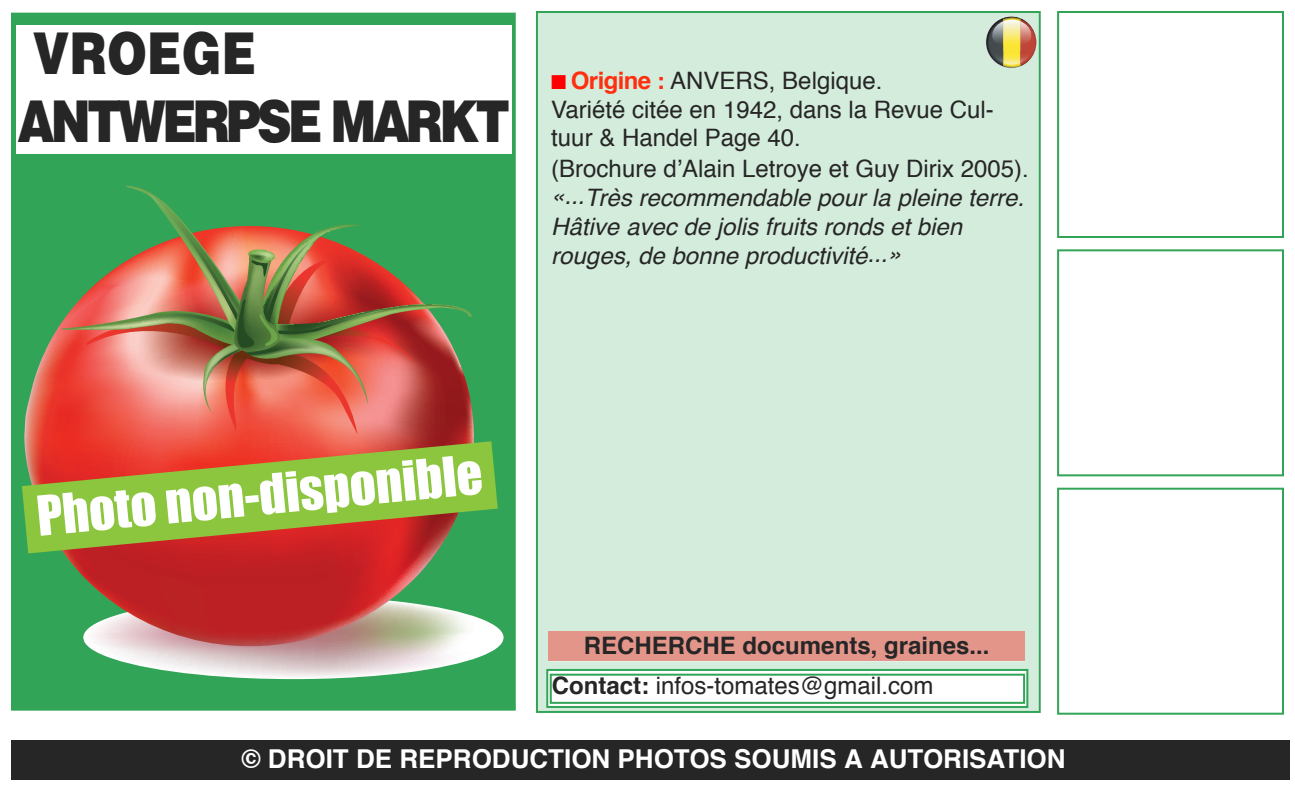
<style>
.page{position:relative;width:1295px;height:787px;background:#fff}
.page>*{position:absolute;margin:0;border:0;box-sizing:border-box;transform-origin:0 0}
.t1{font:900 57.6px/68.2px "Helvetica";letter-spacing:-.08em;color:#272627;scale:.83 1}
.t2{font:700 26px "Helvetica";color:#fff}
.t3{font:24px/29.4px "Helvetica";color:#272627}
.t4{font:italic 24px/28.8px "Helvetica";color:#272627}
.t5{font:700 24px "Helvetica";color:#272627}
.s1{color:#f00}
.s2{font-weight:700;color:#ff2f0f}
.s3{font-weight:700}
</style>
<div class="page">
<div style="left:539px;top:14px;width:498px;height:695px;background:#d4ecdc"></div>
<div style="left:536px;top:11px;width:504px;height:701px;border:2px solid #32a457"></div>
<div style="left:548px;top:631px;width:477px;height:30px;background:#e4958a"></div>
<div style="left:13px;top:15px;width:501px;height:693px;background:#32a457"></div>
<svg style="left:88px;top:616px;width:416px;height:62px"></svg>
<svg style="left:24px;top:323px;width:450px;height:323px"></svg>
<img style="left:61px;top:186px;width:411px;height:253px">
<svg style="left:22px;top:441px;width:476px;height:112px;background:#b36736"></svg>
<svg style="left:37px;top:490px;width:119px;height:45px;background:#cde6ad"></svg>
<svg style="left:166px;top:456px;width:316px;height:67px;background:#bdcd85"></svg>
<div style="left:11px;top:13px;width:505px;height:697px;border:2px solid #32a457"></div>
<div style="left:17px;top:25px;width:495px;height:128px;background:#fff"></div>
<div style="left:11px;top:740px;width:1278px;height:40px;background:#272627"></div>
<div style="left:548px;top:670px;width:478px;height:35px;background:#fff"></div>
<div style="left:546px;top:668px;width:482px;height:39px;border:2px solid #32a457"></div>
<div style="left:550px;top:673px;width:475px;height:30px;border:2px solid #32a457"></div>
<div style="left:1057px;top:11px;width:226px;height:227px;border:2px solid #32a457"></div>
<div style="left:1057px;top:249px;width:226px;height:227px;border:2px solid #32a457"></div>
<div style="left:1057px;top:487px;width:226px;height:227px;border:2px solid #32a457"></div>
<svg style="left:986px;top:17px;width:50px;height:51px;background:#baa679"></svg>
<h1 class="t1" style="left:17px;top:20px;width:595px">VROEGE<br>ANTWERPSE MARKT</h1>
<p class="t3" style="left:551px;top:67px;width:479px"><span class="s1">■</span> <span class="s2">Origine :</span> ANVERS, Belgique.<br>Variété citée en 1942, dans la Revue Cul&shy;tuur &amp; Handel Page 40.<br>(Brochure d’Alain Letroye et Guy Dirix 2005).</p>
<p class="t4" style="left:551px;top:185px;width:474px">«...Très recommendable pour la pleine terre.<br>Hâtive avec de jolis fruits ronds et bien rouges, de bonne productivité...»</p>
<p class="t5" style="left:584px;top:634px;width:407px">RECHERCHE documents, graines...</p>
<p class="t3" style="left:552px;top:672px;width:383px"><span class="s3">Contact:</span> infos-tomates@gmail.com</p>
<p class="t2" style="left:241px;top:747px;width:825px">© DROIT DE REPRODUCTION PHOTOS SOUMIS A AUTORISATION</p>
</div>
